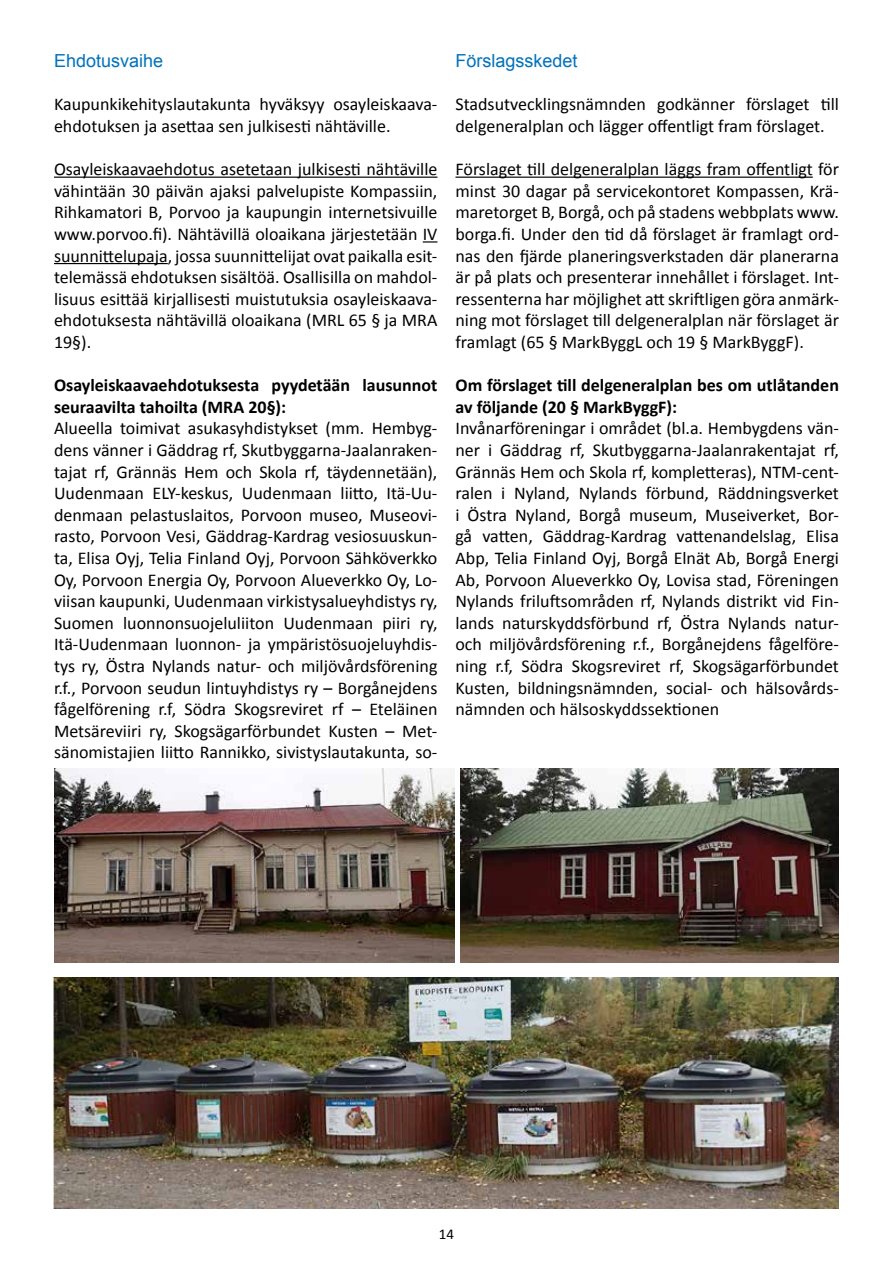
<style>
.page{position:relative;width:893px;height:1263px;background:#fff}
.page>*{position:absolute;margin:0;border:0;box-sizing:border-box;transform-origin:0 0}
.t1{font:18px/21.6px "Calibri";color:#000;text-align:justify}
.t2{font:700 18px/21.6px "Calibri";color:#000}
.t3{font:18px "Arial";color:#0072bc}
.t4{font:15px "Calibri";color:#000}
</style>
<div class="page">
<hr style="left:54px;top:177px;width:383px;height:1px;background:#000">
<svg style="left:423px;top:241px;width:14px;height:2px"></svg>
<hr style="left:54px;top:263px;width:114px;height:1px;background:#000">
<hr style="left:455px;top:177px;width:358px;height:1px;background:#000">
<img style="left:54px;top:769px;width:401px;height:193px">
<img style="left:461px;top:769px;width:378px;height:193px">
<img style="left:53px;top:977px;width:786px;height:232px">
<p class="t3" style="left:54px;top:49px;width:111px">Ehdotusvaihe</p>
<p class="t1" style="left:54px;top:94px;width:385px">Kaupunkikehityslautakunta hyväksyy osayleiskaava&shy;ehdotuksen ja asettaa sen julkisesti nähtäville.</p>
<p class="t1" style="left:54px;top:158px;width:385px">Osayleiskaavaehdotus asetetaan julkisesti nähtäville vähintään 30 päivän ajaksi palvelupiste Kompassiin, Rihkamatori B, Porvoo ja kaupungin internetsivuille www.porvoo.fi). Nähtävillä oloaikana järjestetään IV suunnittelupaja, jossa suunnittelijat ovat paikalla esit&shy;telemässä ehdotuksen sisältöä. Osallisilla on mahdol&shy;lisuus esittää kirjallisesti muistutuksia osayleiskaava&shy;ehdotuksesta nähtävillä oloaikana (MRL 65 § ja MRA 19§).</p>
<p class="t2" style="left:54px;top:374px;width:385px">Osayleiskaavaehdotuksesta pyydetään lausunnot seuraavilta tahoilta (MRA 20§):</p>
<p class="t1" style="left:54px;top:418px;width:385px">Alueella toimivat asukasyhdistykset (mm. Hembyg&shy;dens vänner i Gäddrag rf, Skutbyggarna-Jaalanraken&shy;tajat rf, Grännäs Hem och Skola rf, täydennetään), Uudenmaan ELY-keskus, Uudenmaan liitto, Itä-Uu&shy;denmaan pelastuslaitos, Porvoon museo, Museovi&shy;rasto, Porvoon Vesi, Gäddrag-Kardrag vesiosuuskun&shy;ta, Elisa Oyj, Telia Finland Oyj, Porvoon Sähköverkko Oy, Porvoon Energia Oy, Porvoon Alueverkko Oy, Lo&shy;viisan kaupunki, Uudenmaan virkistysalueyhdistys ry, Suomen luonnonsuojeluliiton Uudenmaan piiri ry, Itä-Uudenmaan luonnon- ja ympäristösuojeluyhdis&shy;tys ry, Östra Nylands natur- och miljövårdsförening r.f., Porvoon seudun lintuyhdistys ry – Borgånejdens fågelförening r.f, Södra Skogsreviret rf – Eteläinen Metsäreviiri ry, Skogsägarförbundet Kusten – Met&shy;sänomistajien liitto Rannikko, sivistyslautakunta, so-</p>
<p class="t3" style="left:455px;top:49px;width:124px">Förslagsskedet</p>
<p class="t1" style="left:455px;top:94px;width:385px">Stadsutvecklingsnämnden godkänner förslaget till delgeneralplan och lägger offentligt fram förslaget.</p>
<p class="t1" style="left:455px;top:158px;width:385px">Förslaget till delgeneralplan läggs fram offentligt för minst 30 dagar på servicekontoret Kompassen, Krä&shy;maretorget B, Borgå, och på stadens webbplats www. borga.fi. Under den tid då förslaget är framlagt ord&shy;nas den fjärde planeringsverkstaden där planerarna är på plats och presenterar innehållet i förslaget. Int&shy;ressenterna har möjlighet att skriftligen göra anmärk&shy;ning mot förslaget till delgeneralplan när förslaget är framlagt (65 § MarkByggL och 19 § MarkByggF).</p>
<p class="t2" style="left:455px;top:374px;width:385px">Om förslaget till delgeneralplan bes om utlåtanden av följande (20 § MarkByggF):</p>
<p class="t1" style="left:455px;top:418px;width:385px">Invånarföreningar i området (bl.a. Hembygdens vän&shy;ner i Gäddrag rf, Skutbyggarna-Jaalanrakentajat rf, Grännäs Hem och Skola rf, kompletteras), NTM-cent&shy;ralen i Nyland, Nylands förbund, Räddningsverket i Östra Nyland, Borgå museum, Museiverket, Bor&shy;gå vatten, Gäddrag-Kardrag vattenandelslag, Elisa Abp, Telia Finland Oyj, Borgå Elnät Ab, Borgå Energi Ab, Porvoon Alueverkko Oy, Lovisa stad, Föreningen Nylands friluftsområden rf, Nylands distrikt vid Fin&shy;lands naturskyddsförbund rf, Östra Nylands natur&shy;och miljövårdsförening r.f., Borgånejdens fågelföre&shy;ning r.f, Södra Skogsreviret rf, Skogsägarförbundet Kusten, bildningsnämnden, social- och hälsovårds&shy;nämnden och hälsoskyddssektionen</p>
<p class="t4" style="left:439px;top:1224px;width:17px">14</p>
</div>
